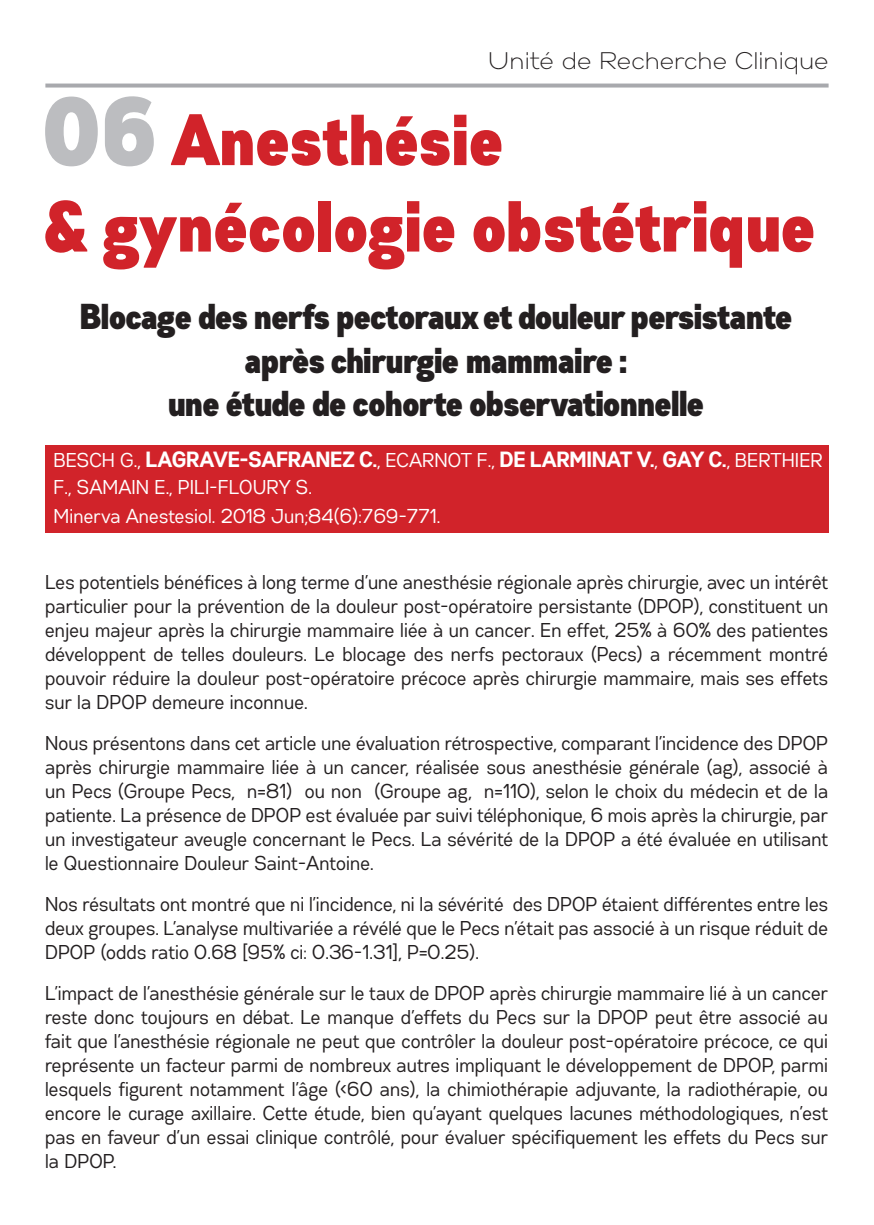
<style>
.page{position:relative;width:874px;height:1225px;background:#fff}
.page>*{position:absolute;margin:0;border:0;box-sizing:border-box;transform-origin:0 0}
.t1{font:72px/86.4px "Gabriel Sans Cond Black";color:#d1232a}
.t2{font:36px/43.2px "Gabriel Sans Cond Black";letter-spacing:-.03em;color:#231f20;text-align:center}
.t3{font:24px "Gabriel Sans Light";color:#231f20}
.t4{font:22px "Gabriel Sans Cond Bold";color:#fff}
.t5{font:20px/24px "Gabriel Sans Cond Normal";color:#231f20;text-align:justify}
.t6{font:20px "Gabriel Sans Cond Normal";color:#fff}
.s1{font-size:96px;color:#bcbdc0}
.s2{font-family:"Gabriel Sans Cond Normal";font-size:20px}
</style>
<div class="page">
<svg style="left:45px;top:84px;width:783px;height:4px;background:#b1b2b6"></svg>
<div style="left:45px;top:445px;width:783px;height:87px;background:#d1232a"></div>
<p class="t3" style="left:487px;top:47px;width:342px">Unité de Recherche Clinique</p>
<p class="t1" style="left:45px;top:98px;width:773px"><span class="s1">06</span> Anesthésie<br>&amp; gynécologie obstétrique</p>
<p class="t2" style="left:80px;top:296px;width:714px">Blocage des nerfs pectoraux et douleur persistante après chirurgie mammaire :<br>une étude de cohorte observationnelle</p>
<p class="t4" style="left:54px;top:447px;width:770px"><span class="s2">BESCH G.,</span> LAGRAVE-SAFRANEZ C.<span class="s2">, ECARNOT F.,</span> DE LARMINAT V.<span class="s2">,</span> GAY C.<span class="s2">, BERTHIER</span></p>
<p class="t6" style="left:54px;top:475px;width:260px">F., SAMAIN E., PILI-FLOURY S.</p>
<p class="t6" style="left:54px;top:505px;width:388px">Minerva Anestesiol. 2018 Jun;84(6):769-771.</p>
<p class="t5" style="left:45px;top:570px;width:784px">Les potentiels bénéfices à long terme d’une anesthésie régionale après chirurgie, avec un intérêt particulier pour la prévention de la douleur post-opératoire persistante (DPOP), constituent un enjeu majeur après la chirurgie mammaire liée à un cancer. En effet, 25% à 60% des patientes développent de telles douleurs. Le blocage des nerfs pectoraux (Pecs) a récemment montré pouvoir réduire la douleur post-opératoire précoce après chirurgie mammaire, mais ses effets sur la DPOP demeure inconnue.</p>
<p class="t5" style="left:45px;top:731px;width:784px">Nous présentons dans cet article une évaluation rétrospective, comparant l’incidence des DPOP après chirurgie mammaire liée à un cancer, réalisée sous anesthésie générale (ag), associé à un Pecs (Groupe Pecs, n=81) ou non (Groupe ag, n=110), selon le choix du médecin et de la patiente. La présence de DPOP est évaluée par suivi téléphonique, 6 mois après la chirurgie, par un investigateur aveugle concernant le Pecs. La sévérité de la DPOP a été évaluée en utilisant le Questionnaire Douleur Saint-Antoine.</p>
<p class="t5" style="left:45px;top:892px;width:784px">Nos résultats ont montré que ni l’incidence, ni la sévérité des DPOP étaient différentes entre les deux groupes. L’analyse multivariée a révélé que le Pecs n’était pas associé à un risque réduit de DPOP (odds ratio 0.68 [95% ci: 0.36-1.31], P=0.25).</p>
<p class="t5" style="left:45px;top:981px;width:784px">L’impact de l’anesthésie générale sur le taux de DPOP après chirurgie mammaire lié à un cancer reste donc toujours en débat. Le manque d’effets du Pecs sur la DPOP peut être associé au fait que l’anesthésie régionale ne peut que contrôler la douleur post-opératoire précoce, ce qui représente un facteur parmi de nombreux autres impliquant le développement de DPOP, parmi lesquels figurent notamment l’âge (&lt;60 ans), la chimiothérapie adjuvante, la radiothérapie, ou encore le curage axillaire. Cette étude, bien qu’ayant quelques lacunes méthodologiques, n’est pas en faveur d’un essai clinique contrôlé, pour évaluer spécifiquement les effets du Pecs sur la DPOP.</p>
</div>
